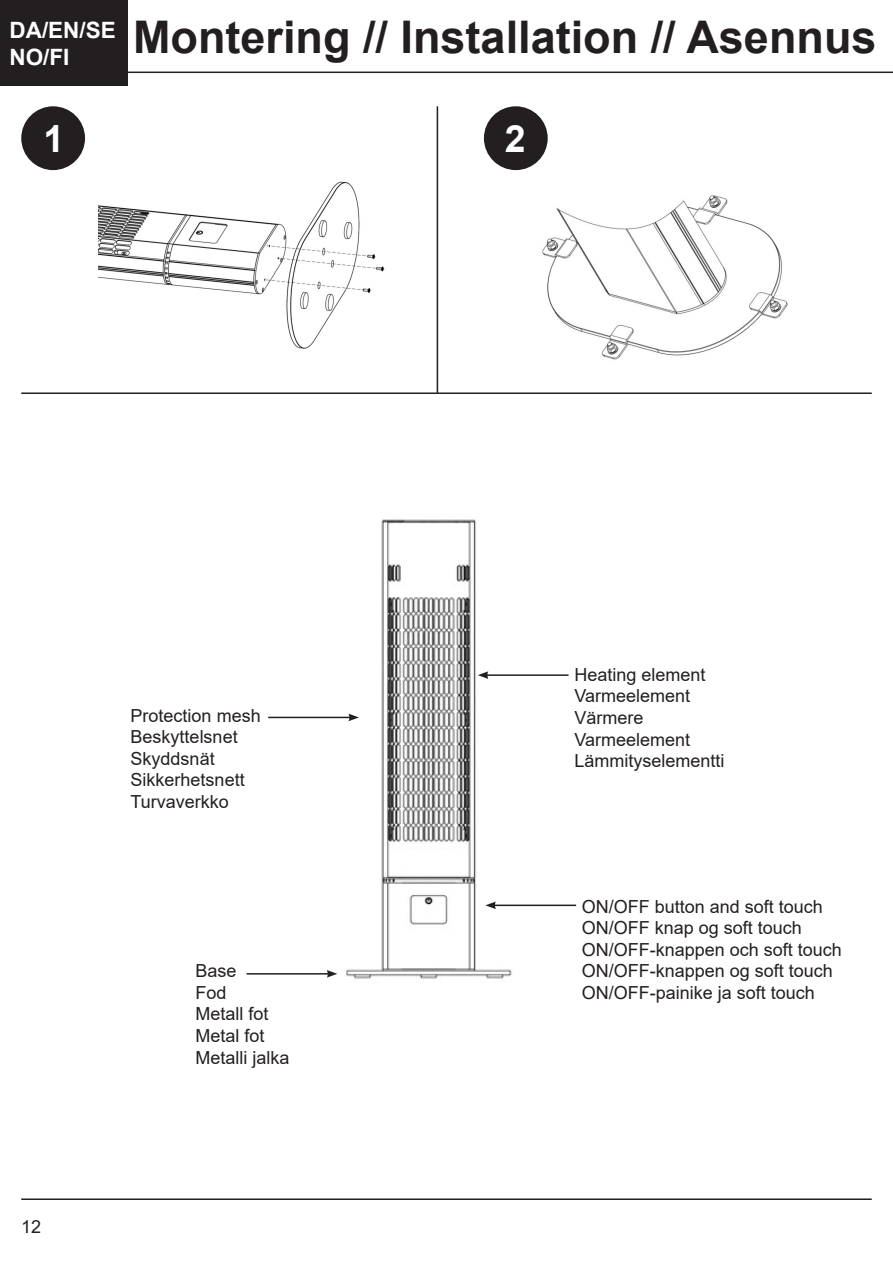
<style>
.page{position:relative;width:893px;height:1263px;background:#fff}
.page>*{position:absolute;margin:0;border:0;box-sizing:border-box;transform-origin:0 0}
.t1{font:700 45px "Arial";color:#231f20}
.t2{font:700 37.5px "Arial";color:#fff}
.t3{font:700 22.5px "Arial";color:#fff}
.t4{font:18px "Arial";color:#231f20}
</style>
<div class="page">
<img style="left:98px;top:181px;width:287px;height:168px">
<div style="left:0;top:0;width:128px;height:85px;background:#231f20"></div>
<hr style="left:126px;top:72px;width:767px;height:1px;background:#231f20">
<hr style="left:437px;top:106px;width:1px;height:287px;background:#231f20">
<hr style="left:21px;top:392px;width:851px;height:2px;background:#231f20">
<div style="left:21px;top:106px;width:64px;height:64px;background:#231f20;border-radius:50%"></div>
<div style="left:484px;top:106px;width:64px;height:64px;background:#231f20;border-radius:50%"></div>
<img style="left:542px;top:195px;width:246px;height:165px">
<hr style="left:21px;top:1198px;width:851px;height:2px;background:#231f20">
<img style="left:334px;top:519px;width:184px;height:460px">
<hr style="left:486px;top:674px;width:83px;height:2px;background:#231f20">
<svg style="left:478px;top:671px;width:10px;height:8px"></svg>
<hr style="left:494px;top:904px;width:82px;height:2px;background:#231f20">
<svg style="left:485px;top:901px;width:11px;height:8px"></svg>
<hr style="left:268px;top:717px;width:83px;height:1px;background:#231f20">
<svg style="left:348px;top:714px;width:11px;height:7px"></svg>
<hr style="left:247px;top:973px;width:82px;height:1px;background:#231f20">
<svg style="left:327px;top:970px;width:10px;height:8px"></svg>
<p class="t3" style="left:10px;top:14px;width:108px">DA/EN/SE</p>
<p class="t3" style="left:10px;top:41px;width:62px">NO/FI</p>
<p class="t1" style="left:133px;top:5px;width:745px">Montering // Installation // Asennus</p>
<p class="t2" style="left:44px;top:113px;width:22px">1</p>
<p class="t2" style="left:505px;top:113px;width:22px">2</p>
<p class="t4" style="left:21px;top:1214px;width:22px">12</p>
<p class="t4" style="left:131px;top:703px;width:132px">Protection mesh</p>
<p class="t4" style="left:131px;top:724px;width:109px">Beskyttelsnet</p>
<p class="t4" style="left:131px;top:746px;width:86px">Skyddsnät</p>
<p class="t4" style="left:131px;top:768px;width:116px">Sikkerhetsnett</p>
<p class="t4" style="left:131px;top:789px;width:100px">Turvaverkko</p>
<p class="t4" style="left:196px;top:958px;width:43px">Base</p>
<p class="t4" style="left:196px;top:980px;width:33px">Fod</p>
<p class="t4" style="left:196px;top:1002px;width:75px">Metall fot</p>
<p class="t4" style="left:196px;top:1023px;width:71px">Metal fot</p>
<p class="t4" style="left:196px;top:1045px;width:96px">Metalli jalka</p>
<p class="t4" style="left:574px;top:662px;width:133px">Heating element</p>
<p class="t4" style="left:574px;top:684px;width:117px">Varmeelement</p>
<p class="t4" style="left:574px;top:705px;width:71px">Värmere</p>
<p class="t4" style="left:574px;top:727px;width:117px">Varmeelement</p>
<p class="t4" style="left:574px;top:748px;width:152px">Lämmityselementti</p>
<p class="t4" style="left:582px;top:894px;width:243px">ON/OFF button and soft touch</p>
<p class="t4" style="left:582px;top:915px;width:222px">ON/OFF knap og soft touch</p>
<p class="t4" style="left:582px;top:937px;width:262px">ON/OFF-knappen och soft touch</p>
<p class="t4" style="left:582px;top:958px;width:253px">ON/OFF-knappen og soft touch</p>
<p class="t4" style="left:582px;top:980px;width:235px">ON/OFF-painike ja soft touch</p>
</div>
